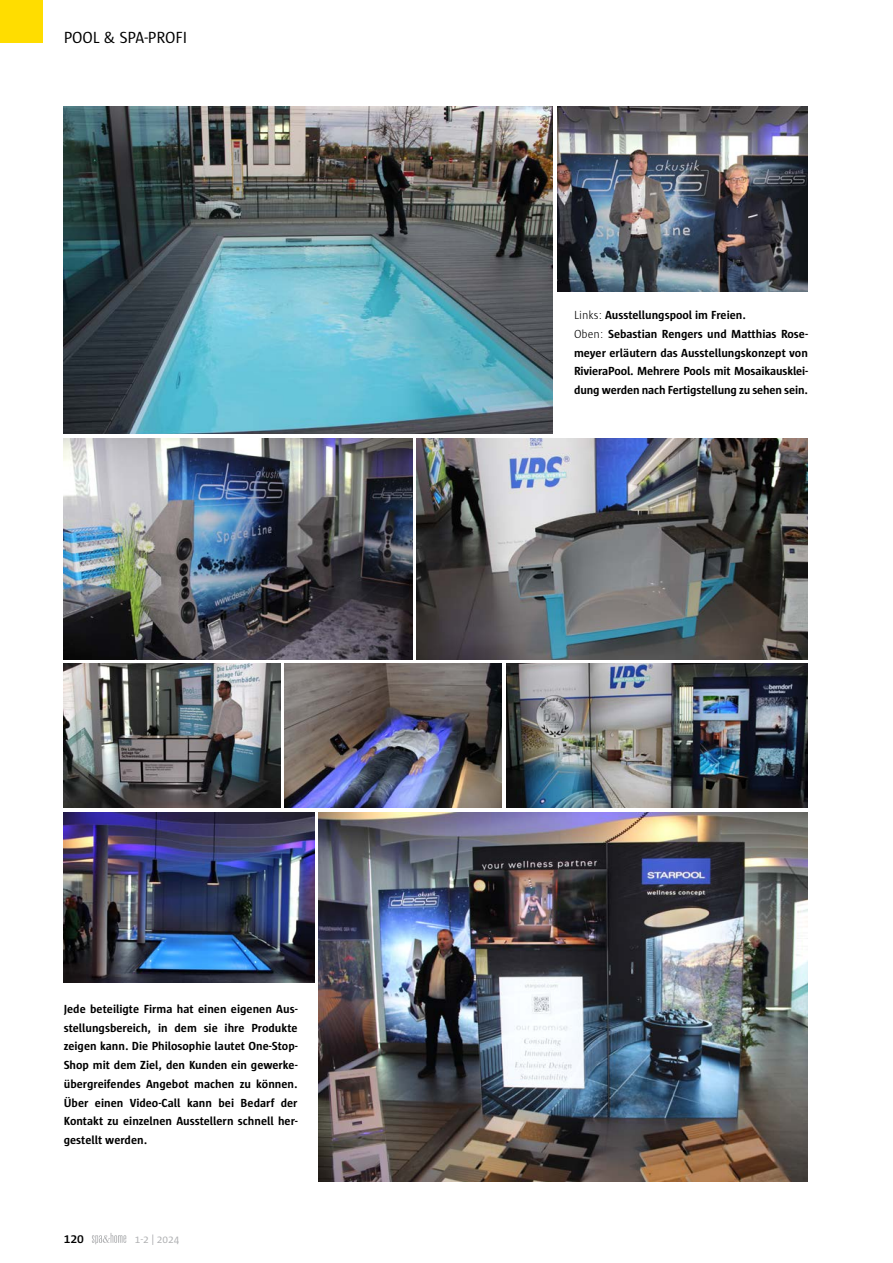
<style>
.page{position:relative;width:893px;height:1263px;background:#fff}
.page>*{position:absolute;margin:0;border:0;box-sizing:border-box;transform-origin:0 0}
.t1{font:16.5px "Sun";color:#000}
.t2{font:600 13.5px "Sun";color:#000}
.t3{font:700 12px/18.8px "Sun";color:#000;text-align:justify}
.t4{font:11.25px "Sun";color:#b1b2b4}
.s1{font-weight:300}
</style>
<div class="page">
<svg style="left:92px;top:1233px;width:34px;height:11px"></svg>
<div style="left:0;top:0;width:43px;height:43px;background:#fd0"></div>
<img style="left:64px;top:663px;width:217px;height:145px">
<img style="left:285px;top:663px;width:217px;height:145px">
<img style="left:506px;top:663px;width:302px;height:145px">
<img style="left:64px;top:106px;width:489px;height:328px">
<img style="left:64px;top:812px;width:251px;height:170px">
<img style="left:64px;top:438px;width:348px;height:221px">
<img style="left:417px;top:438px;width:391px;height:221px">
<img style="left:557px;top:106px;width:251px;height:185px">
<img style="left:319px;top:812px;width:489px;height:369px">
<h1 class="t1" style="left:64px;top:30px;width:125px">POOL &amp; SPA-PROFI</h1>
<p class="t3" style="left:64px;top:1000px;width:235px">Jede beteiligte Firma hat einen eigenen Aus&shy;stellungsbereich, in dem sie ihre Produkte zeigen kann. Die Philosophie lautet One-Stop-Shop mit dem Ziel, den Kunden ein gewerke&shy;übergreifendes Angebot machen zu können.<br>Über einen Video-Call kann bei Bedarf der Kontakt zu einzelnen Ausstellern schnell her&shy;gestellt werden.</p>
<p class="t2" style="left:64px;top:1232px;width:22px">120</p>
<p class="t4" style="left:135px;top:1234px;width:46px">1-2 | 2024</p>
<p class="t3" style="left:574px;top:306px;width:235px;text-align:left"><span class="s1">Links:</span> Ausstellungspool im Freien.<br><span class="s1">Oben:</span> Sebastian Rengers und Matthias Rose&shy;meyer erläutern das Ausstellungskonzept von RivieraPool. Mehrere Pools mit Mosaikausklei&shy;dung werden nach Fertigstellung zu sehen sein.</p>
</div>
